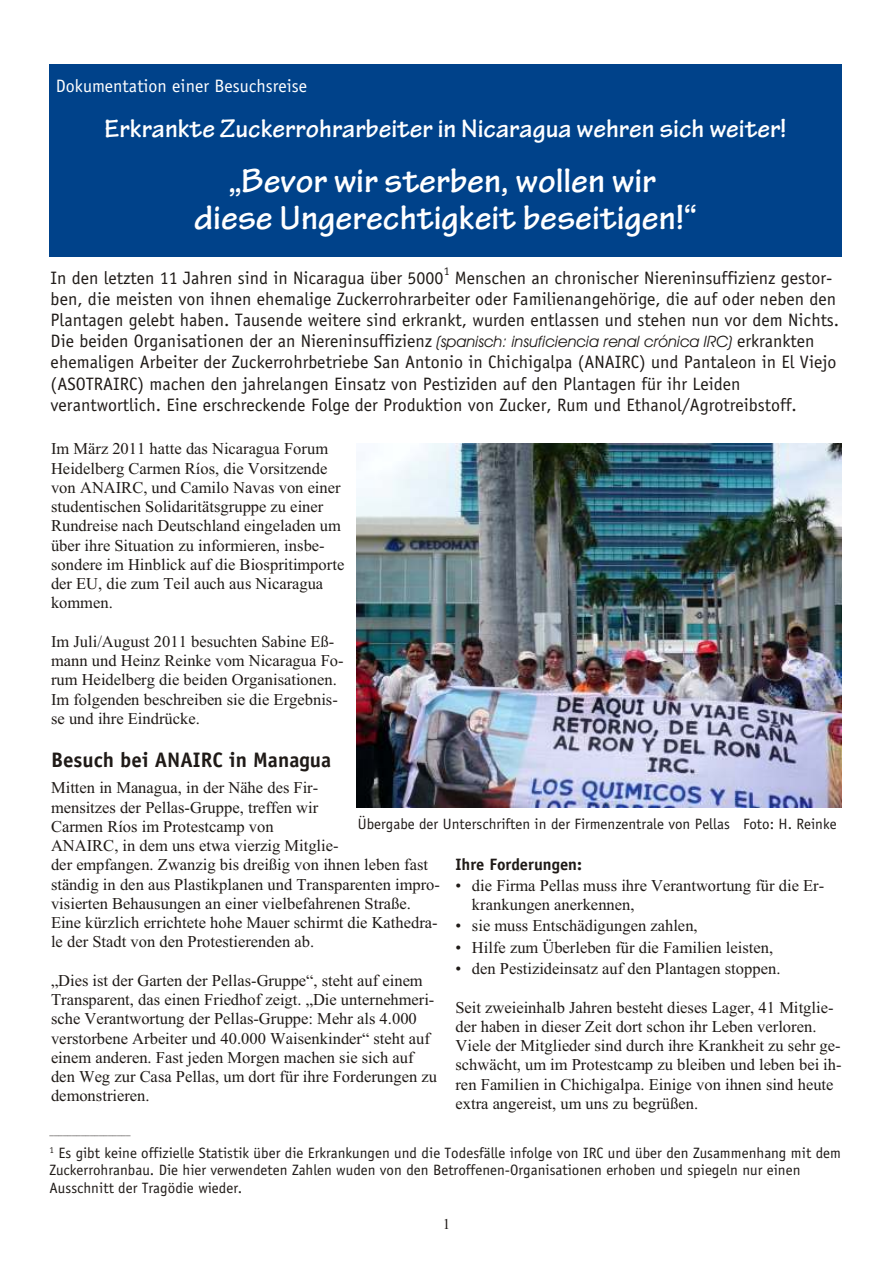
<style>
.page{position:relative;width:894px;height:1263px;background:#fff}
.page>*{position:absolute;margin:0;border:0;box-sizing:border-box;transform-origin:0 0}
.t1{font:700 36px/37px "Tekton Pro";color:#fff;text-align:center}
.t2{font:700 27px "Tekton Pro";color:#fff}
.t3{font:700 21px "Officina Sans Std";color:#1f1a17}
.t4{font:18px/21.1px "Officina Sans Std";color:#1f1a17}
.t5{font:18px "Officina Sans Std";color:#fff}
.t6{font:16.5px/19.2px "Times New Roman";letter-spacing:.005em;color:#1f1a17}
.t7{font:700 16.5px "Officina Sans Std";letter-spacing:.005em;color:#1f1a17}
.t8{font:15px/17.5px "Officina Sans Std";color:#1f1a17}
.t9{font:15px "Times New Roman";color:#1f1a17}
.t10{font:11.7px "Officina Sans Std";color:#1f1a17}
.t11{font:9px "Officina Sans Std";color:#1f1a17}
.s1{font-family:"Avant Garde Bk BT";font-style:italic;font-size:15.75px}
</style>
<div class="page">
<div style="left:50px;top:64px;width:792px;height:193px;background:#00428a"></div>
<img style="left:357px;top:444px;width:485px;height:363px">
<p class="t5" style="left:56px;top:79px;width:253px">Do ku men ta ti on ei ner Be suchs rei se</p>
<h2 class="t2" style="left:105px;top:119px;width:684px">Erkrankte Zuckerrohrarbeiter in Nicaragua wehren sich weiter!</h2>
<h1 class="t1" style="left:195px;top:167px;width:504px">„Be vor wir ster ben, wol len wir<br>die se Un ge rech tig keit be sei ti gen!“</h1>
<p class="t4" style="left:51px;top:269px;width:394px">In den letz ten 11 Jah ren sind in Ni ca ra gua über 5000</p>
<p class="t10" style="left:444px;top:267px;width:7px">1</p>
<p class="t4" style="left:51px;top:269px;width:790px;text-indent:404px">Men schen an chro ni scher Nie ren in suf fi zienz ge stor - ben, die meis ten von ih nen ehe ma li ge Zu cker rohr ar bei ter oder Fa mi lien an ge hö ri ge, die auf oder ne ben den Plan ta gen ge lebt ha ben. Tau sen de wei te re sind er krankt, wur den ent las sen und ste hen nun vor dem Nichts.<br>Die bei den Or ga ni sa tio nen der an Nie ren in suf fi zienz <span class="s1">(spa nisch: in su fi cien cia re nal cró ni ca IRC)</span> er krank ten ehe ma li gen Ar bei ter der Zu cker rohr be trie be San An to nio in Chichi gal pa (ANAIRC) und Pan ta le on in El Vie jo (ASOTRAIRC) ma chen den jahre lan gen Ein satz von Pes ti zi den auf den Plan ta gen für ihr Lei den<br>ver ant wort lich. Eine erschreckende Folge der Produktion von Zucker, Rum und Ethanol/Agrotreibstoff.</p>
<p class="t6" style="left:51px;top:441px;width:295px">Im März 2011 hat te das Nica ra gua Fo rum Hei del berg Car men Ríos, die Vor sit zen de von ANAIRC, und Ca mi lo Navas von ei ner stu den ti schen So li da ri täts grup pe zu ei ner Rund rei se nach Deutsch land ein ge la den um über ihre Si tua ti on zu in for mie ren, ins be&shy;son de re im Hin blick auf die Bio sprit im por te der EU, die zum Teil auch aus Ni ca ra gua kom men.</p>
<p class="t6" style="left:51px;top:633px;width:294px">Im Juli/Au gust 2011 be such ten Sa bi ne Eß - mann und Heinz Rein ke vom Ni ca ra gua Fo - rum Hei del berg die bei den Or ga ni sa tio nen.<br>Im fol gen den be schrei ben sie die Er geb nis - se und ihre Eindrücke.</p>
<p class="t3" style="left:51px;top:752px;width:282px">Be such bei ANAIRC in Ma na gua</p>
<p class="t6" style="left:51px;top:780px;width:390px">Mit ten in Ma na gua, in der Nähe des Fir -<br>men sit zes der Pel las-Grup pe, tref fen wir<br>Carmen Ríos im Pro test camp von<br>ANAIRC, in dem uns etwa vier zig Mit glie -<br>der emp fan gen. Zwan zig bis drei ßig von ih nen leben fast stän dig in den aus Plas tik pla nen und Trans pa ren ten im pro - vi sier ten Be hau sun gen an ei ner viel be fah re nen Stra ße.<br>Eine kürz lich errich te te hohe Mauer schirmt die Ka the dra - le der Stadt von den Protestierenden ab.</p>
<p class="t6" style="left:51px;top:972px;width:388px">„Dies ist der Garten der Pel las-Grup pe“, steht auf ei nem Trans pa rent, das ei nen Fried hof zeigt. „Die un ter neh me ri - sche Verant wor tung der Pel las-Grup pe: Mehr als 4.000 ver stor be ne Ar bei ter und 40.000 Wai sen kin der“ steht auf ei nem an de ren. Fast je den Mor gen ma chen sie sich auf den Weg zur Casa Pel las, um dort für ihre For de run gen zu de mon strie ren.</p>
<p class="t8" style="left:358px;top:817px;width:481px">Überga be der Un ter schrif ten in der Firmenzentrale von Pel las Foto: H. Reinke</p>
<p class="t7" style="left:455px;top:858px;width:128px">Ihre For de run gen:</p>
<p class="t6" style="left:472px;top:877px;width:354px;line-height:19.6px;text-indent:-17px">• die Fir ma Pel las muss ihre Ver ant wor tung für die Er - kran kun gen aner ken nen,</p>
<p class="t6" style="left:455px;top:918px;width:244px">• sie muss Ent schä di gun gen zah len,</p>
<p class="t6" style="left:455px;top:939px;width:319px">• Hil fe zum Über le ben für die Fa mi lien leis ten,</p>
<p class="t6" style="left:455px;top:960px;width:327px">• den Pes ti zid ein satz auf den Plan ta gen stop pen.</p>
<p class="t6" style="left:455px;top:999px;width:388px">Seit zweiein halb Jah ren be steht die ses La ger, 41 Mit glie - der haben in dieser Zeit dort schon ihr Leben verlo ren.<br>Viele der Mit glie der sind durch ihre Krank heit zu sehr ge - schwächt, um im Pro test camp zu blei ben und leben bei ih - ren Fami lien in Chichi gal pa. Eini ge von ih nen sind heu te ex tra an ge reist, um uns zu begrü ßen.</p>
<p class="t11" style="left:50px;top:1129px;width:83px">__________________</p>
<p class="t8" style="left:50px;top:1146px;width:793px"><sup>1</sup> Es gibt keine offizielle Statistik über die Erkrankungen und die Todesfälle infolge von IRC und über den Zusammenhang mit dem<br>Zuckerrohranbau. Die hier verwendeten Zahlen wuden von den Betroffenen-Organisationen erhoben und spiegeln nur einen<br>Ausschnitt der Tragödie wieder.</p>
<p class="t9" style="left:443px;top:1219px;width:9px">1</p>
</div>
